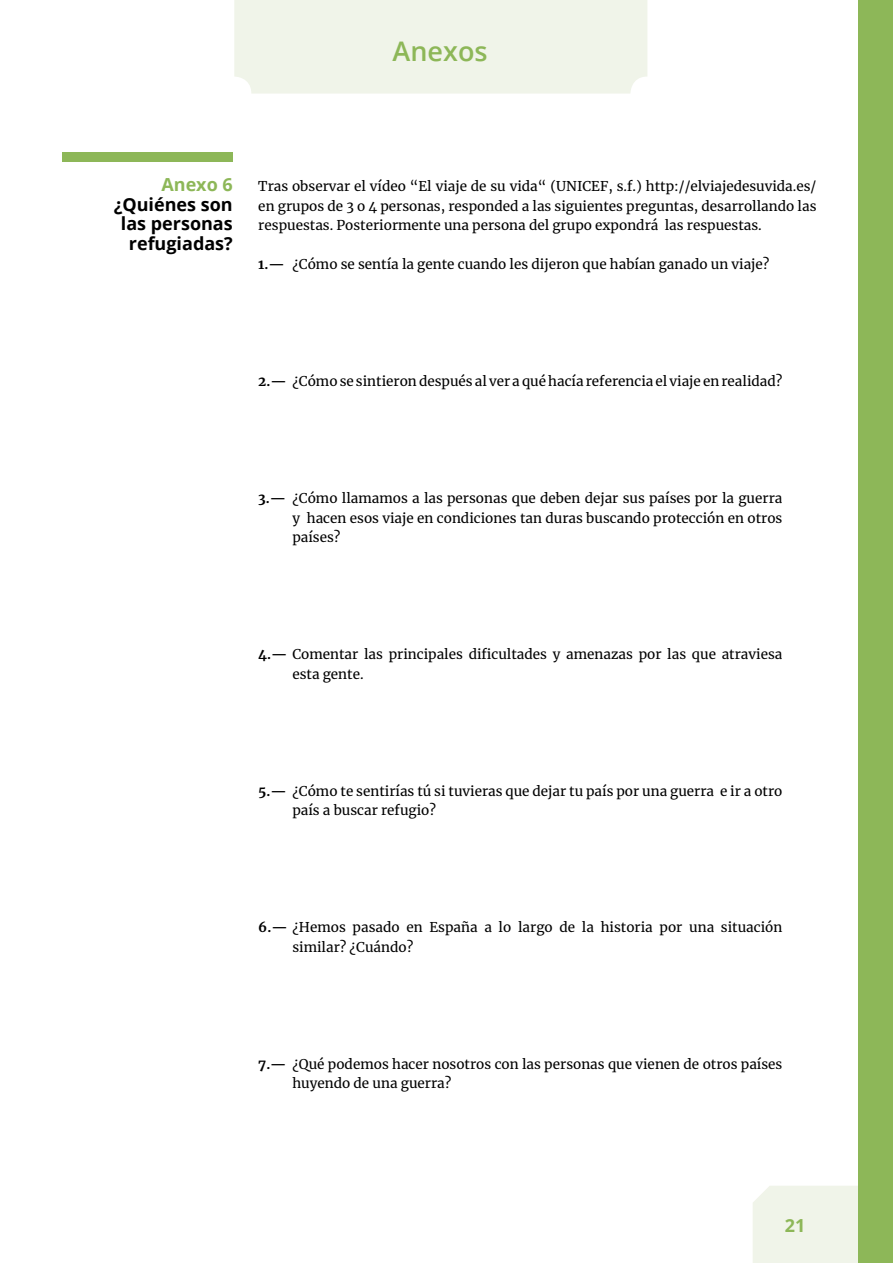
<style>
.page{position:relative;width:893px;height:1263px;background:#fff}
.page>*{position:absolute;margin:0;border:0;box-sizing:border-box;transform-origin:0 0}
.t1{font:600 27px "Open Sans";color:#8db758}
.t2{font:700 18px/19.5px "Open Sans";color:#000;text-align:right}
.t3{font:700 18px "Open Sans";color:#8db758}
.t4{font:13.5px/19.5px "Merriweather";color:#000}
.s1{font-weight:700}
</style>
<div class="page">
<div style="left:753px;top:1186px;width:106px;height:77px;background:#f0f4e9"></div>
<div style="left:234px;top:0;width:413px;height:94px;background:#f0f4e9"></div>
<div style="left:859px;top:0;width:34px;height:1263px;background:#8db758"></div>
<div style="left:63px;top:152px;width:170px;height:9px;background:#8db758"></div>
<h1 class="t1" style="left:393px;top:33px;width:97px">Anexos</h1>
<h2 class="t3" style="left:161px;top:172px;width:73px">Anexo 6</h2>
<h2 class="t2" style="left:114px;top:194px;width:120px">¿Quiénes son las personas refugiadas?</h2>
<p class="t4" style="left:258px;top:176px;width:560px;text-align:justify">Tras observar el vídeo “El viaje de su vida“ (UNICEF, s.f.) http://elviajedesuvida.es/ en grupos de 3 o 4 personas, responded a las siguientes preguntas, desarrollando las respuestas. Posteriormente una persona del grupo expondrá las respuestas.</p>
<p class="t4" style="left:258px;top:254px;width:513px"><span class="s1">1.—</span> ¿Cómo se sentía la gente cuando les dijeron que habían ganado un viaje?</p>
<p class="t4" style="left:258px;top:371px;width:526px"><span class="s1">2.—</span> ¿Cómo se sintieron después al ver a qué hacía referencia el viaje en realidad?</p>
<p class="t4" style="left:292px;top:488px;width:492px;text-align:justify;text-indent:-34px"><span class="s1">3.—</span> ¿Cómo llamamos a las personas que deben dejar sus países por la guerra y hacen esos viaje en condiciones tan duras buscando protección en otros países?</p>
<p class="t4" style="left:292px;top:644px;width:492px;text-indent:-34px"><span class="s1">4.—</span> Comentar las principales dificultades y amenazas por las que atraviesa esta gente.</p>
<p class="t4" style="left:292px;top:780px;width:492px;text-indent:-34px"><span class="s1">5.—</span> ¿Cómo te sentirías tú si tuvieras que dejar tu país por una guerra e ir a otro país a buscar refugio?</p>
<p class="t4" style="left:292px;top:917px;width:492px;text-indent:-34px"><span class="s1">6.—</span> ¿Hemos pasado en España a lo largo de la historia por una situación similar? ¿Cuándo?</p>
<p class="t4" style="left:292px;top:1053px;width:492px;text-indent:-34px"><span class="s1">7.—</span> ¿Qué podemos hacer nosotros con las personas que vienen de otros países huyendo de una guerra?</p>
<h2 class="t3" style="left:785px;top:1212px;width:22px">21</h2>
</div>
